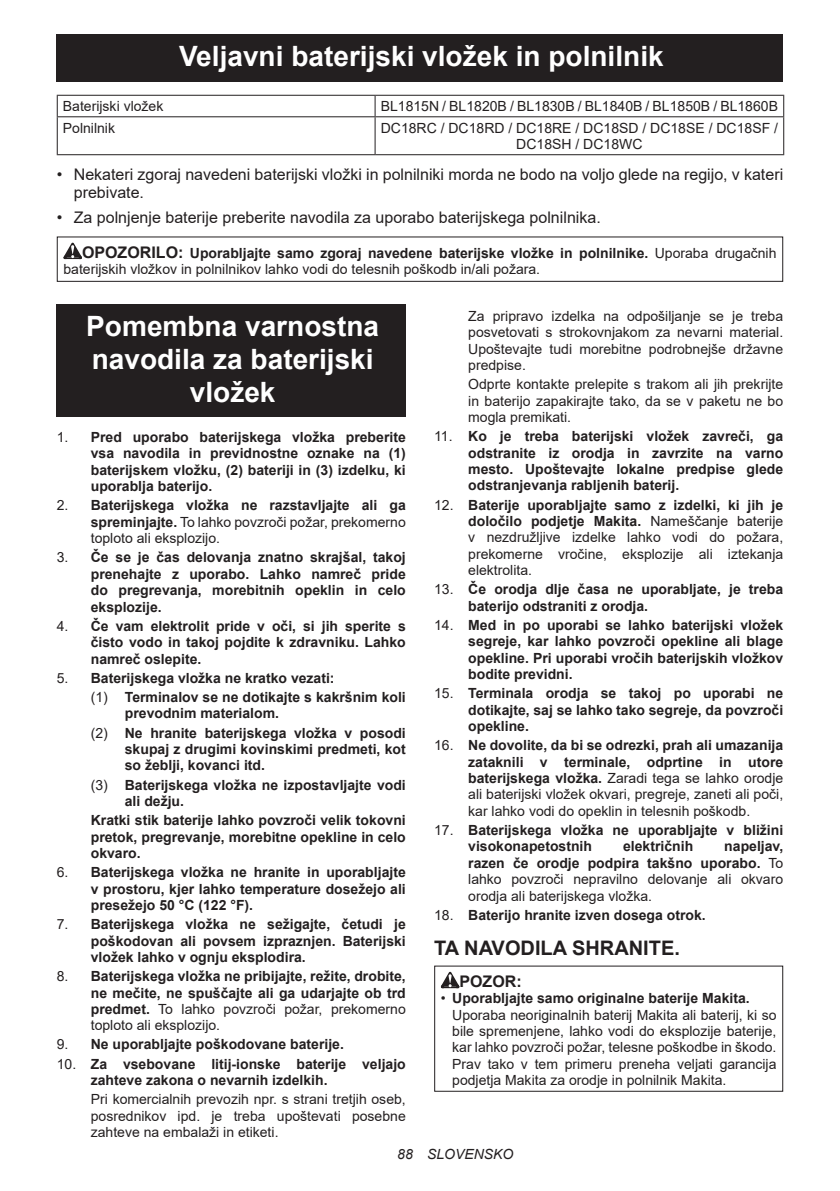
<style>
.page{position:relative;width:840px;height:1191px;background:#fff}
.page>*{position:absolute;margin:0;border:0;box-sizing:border-box;transform-origin:0 0}
.t1{font:700 28px/32.8px "Arial";color:#fff;text-align:center}
.t2{font:700 20px "Arial";color:#231f20}
.t3{font:16px/18.8px "Arial";color:#231f20}
.t4{font:700 16px "Arial";color:#231f20}
.t5{font:700 14px/16.4px "Arial";color:#231f20;text-align:justify}
.t6{font:14px/16.4px "Arial";color:#231f20;text-align:justify}
.t7{font:italic 14px "Arial";color:#231f20}
.s1{font-weight:700;font-size:16px}
.s2{font-weight:700}
.s3{font-weight:400}
</style>
<div class="page">
<div style="left:57px;top:34px;width:725px;height:47px;background:#231f20"></div>
<hr style="left:57px;top:95px;width:318px;height:1px;background:#231f20">
<svg style="left:57px;top:96px;width:1px;height:20px"></svg>
<hr style="left:375px;top:95px;width:408px;height:1px;background:#231f20">
<svg style="left:374px;top:96px;width:1px;height:20px"></svg>
<hr style="left:57px;top:116px;width:318px;height:1px;background:#231f20">
<hr style="left:57px;top:117px;width:1px;height:37px;background:#231f20">
<hr style="left:375px;top:116px;width:408px;height:1px;background:#231f20">
<hr style="left:374px;top:117px;width:1px;height:37px;background:#231f20">
<hr style="left:782px;top:117px;width:1px;height:37px;background:#231f20">
<hr style="left:57px;top:154px;width:318px;height:1px;background:#231f20">
<hr style="left:375px;top:154px;width:408px;height:1px;background:#231f20">
<svg style="left:63px;top:243px;width:19px;height:16px"></svg>
<div style="left:57px;top:236px;width:725px;height:46px;border:1px solid #231f20"></div>
<div style="left:57px;top:304px;width:348px;height:113px;background:#231f20"></div>
<svg style="left:440px;top:971px;width:19px;height:17px"></svg>
<h1 class="t1" style="left:179px;top:40px;width:486px">Veljavni baterijski vložek in polnilnik</h1>
<p class="t6" style="left:63px;top:98px;width:102px">Baterijski vložek</p>
<p class="t6" style="left:380px;top:98px;width:398px">BL1815N / BL1820B / BL1830B / BL1840B / BL1850B / BL1860B</p>
<p class="t6" style="left:63px;top:119px;width:54px">Polnilnik</p>
<p class="t6" style="left:380px;top:119px;width:398px;text-align:center">DC18RC / DC18RD / DC18RE / DC18SD / DC18SE / DC18SF /<br>DC18SH / DC18WC</p>
<p class="t3" style="left:74px;top:164px;width:710px;text-indent:-17px">• Nekateri zgoraj navedeni baterijski vložki in polnilniki morda ne bodo na voljo glede na regijo, v kateri prebivate.</p>
<p class="t3" style="left:57px;top:208px;width:545px">• Za polnjenje baterije preberite navodila za uporabo baterijskega polnilnika.</p>
<p class="t6" style="left:63px;top:244px;width:714px;text-indent:19px"><span class="s1">OPOZORILO:</span> <span class="s2">Uporabljajte samo zgoraj navedene baterijske vložke in polnilnike.</span> Uporaba drugačnih baterijskih vložkov in polnilnikov lahko vodi do telesnih poškodb in/ali požara.</p>
<h1 class="t1" style="left:86px;top:310px;width:294px">Pomembna varnostna navodila za baterijski vložek</h1>
<p class="t5" style="left:91px;top:429px;width:316px;text-indent:-34px"><span class="s3">1.</span> Pred uporabo baterijskega vložka preberite vsa navodila in previdnostne oznake na (1) baterijskem vložku, (2) bateriji in (3) izdelku, ki uporablja baterijo.</p>
<p class="t6" style="left:91px;top:497px;width:316px;text-indent:-34px">2. <span class="s2">Baterijskega vložka ne razstavljajte ali ga spreminjajte.</span> To lahko povzroči požar, prekomerno toploto ali eksplozijo.</p>
<p class="t5" style="left:91px;top:549px;width:316px;text-indent:-34px"><span class="s3">3.</span> Če se je čas delovanja znatno skrajšal, takoj prenehajte z uporabo. Lahko namreč pride do pregrevanja, morebitnih opeklin in celo eksplozije.</p>
<p class="t5" style="left:91px;top:618px;width:316px;text-indent:-34px"><span class="s3">4.</span> Če vam elektrolit pride v oči, si jih sperite s čisto vodo in takoj pojdite k zdravniku. Lahko namreč oslepite.</p>
<p class="t5" style="left:91px;top:668px;width:316px;line-height:19.2px;text-indent:-34px"><span class="s3">5.</span> Baterijskega vložka ne kratko vezati:<br><span class="s3">(1)</span> Terminalov se ne dotikajte s kakršnim koli</p>
<p class="t5" style="left:91px;top:704px;width:316px;line-height:19.2px;text-indent:34px">prevodnim materialom.<br><span class="s3">(2)</span> Ne hranite baterijskega vložka v posodi</p>
<p class="t5" style="left:125px;top:741px;width:282px">skupaj z drugimi kovinskimi predmeti, kot so žeblji, kovanci itd.</p>
<p class="t5" style="left:125px;top:776px;width:282px;text-indent:-34px"><span class="s3">(3)</span> Baterijskega vložka ne izpostavljajte vodi ali dežju.</p>
<p class="t5" style="left:91px;top:812px;width:316px">Kratki stik baterije lahko povzroči velik tokovni pretok, pregrevanje, morebitne opekline in celo okvaro.</p>
<p class="t5" style="left:91px;top:864px;width:316px;text-indent:-34px"><span class="s3">6.</span> Baterijskega vložka ne hranite in uporabljajte v prostoru, kjer lahko temperature dosežejo ali presežejo 50 °C (122 °F).</p>
<p class="t5" style="left:91px;top:916px;width:316px;text-indent:-34px"><span class="s3">7.</span> Baterijskega vložka ne sežigajte, četudi je poškodovan ali povsem izpraznjen. Baterijski vložek lahko v ognju eksplodira.</p>
<p class="t5" style="left:91px;top:968px;width:316px;text-indent:-34px"><span class="s3">8.</span> Baterijskega vložka ne pribijajte, režite, drobite, ne mečite, ne spuščajte ali ga udarjajte ob trd predmet. <span class="s3">To lahko povzroči požar, prekomerno toploto ali eksplozijo.</span></p>
<p class="t5" style="left:57px;top:1036px;width:288px"><span class="s3">9.</span> Ne uporabljajte poškodovane baterije.</p>
<p class="t5" style="left:91px;top:1055px;width:316px;text-indent:-34px"><span class="s3">10.</span> Za vsebovane litij-ionske baterije veljajo zahteve zakona o nevarnih izdelkih.</p>
<p class="t6" style="left:91px;top:1091px;width:316px">Pri komercialnih prevozih npr. s strani tretjih oseb, posrednikov ipd. je treba upoštevati posebne zahteve na embalaži in etiketi.</p>
<p class="t6" style="left:468px;top:308px;width:316px">Za pripravo izdelka na odpošiljanje se je treba posvetovati s strokovnjakom za nevarni material.<br>Upoštevajte tudi morebitne podrobnejše državne predpise.</p>
<p class="t6" style="left:468px;top:376px;width:316px">Odprte kontakte prelepite s trakom ali jih prekrijte in baterijo zapakirajte tako, da se v paketu ne bo mogla premikati.</p>
<p class="t5" style="left:468px;top:428px;width:316px;text-indent:-34px"><span class="s3">11.</span> Ko je treba baterijski vložek zavreči, ga odstranite iz orodja in zavrzite na varno mesto. Upoštevajte lokalne predpise glede odstranjevanja rabljenih baterij.</p>
<p class="t6" style="left:468px;top:496px;width:316px;text-indent:-34px">12. <span class="s2">Baterije uporabljajte samo z izdelki, ki jih je določilo podjetje Makita.</span> Nameščanje baterije v nezdružljive izdelke lahko vodi do požara, prekomerne vročine, eksplozije ali iztekanja elektrolita.</p>
<p class="t5" style="left:468px;top:581px;width:316px;text-indent:-34px"><span class="s3">13.</span> Če orodja dlje časa ne uporabljate, je treba baterijo odstraniti z orodja.</p>
<p class="t5" style="left:468px;top:617px;width:316px;text-indent:-34px"><span class="s3">14.</span> Med in po uporabi se lahko baterijski vložek segreje, kar lahko povzroči opekline ali blage opekline. Pri uporabi vročih baterijskih vložkov bodite previdni.</p>
<p class="t5" style="left:468px;top:685px;width:316px;text-indent:-34px"><span class="s3">15.</span> Terminala orodja se takoj po uporabi ne dotikajte, saj se lahko tako segreje, da povzroči opekline.</p>
<p class="t6" style="left:468px;top:737px;width:316px;text-indent:-34px">16. <span class="s2">Ne dovolite, da bi se odrezki, prah ali umazanija zataknili v terminale, odprtine in utore baterijskega vložka.</span> Zaradi tega se lahko orodje ali baterijski vložek okvari, pregreje, zaneti ali poči, kar lahko vodi do opeklin in telesnih poškodb.</p>
<p class="t5" style="left:468px;top:822px;width:316px;text-indent:-34px"><span class="s3">17.</span> Baterijskega vložka ne uporabljajte v bližini visokonapetostnih</p>
<p class="t5" style="left:622px;top:838px;width:72px">električnih</p>
<p class="t6" style="left:468px;top:838px;width:316px;text-indent:256px"><span class="s2">napeljav, razen če orodje podpira takšno uporabo.</span> To lahko povzroči nepravilno delovanje ali okvaro orodja ali baterijskega vložka.</p>
<p class="t5" style="left:434px;top:906px;width:273px"><span class="s3">18.</span> Baterijo hranite izven dosega otrok.</p>
<h2 class="t2" style="left:434px;top:933px;width:247px">TA NAVODILA SHRANITE.</h2>
<p class="t4" style="left:459px;top:970px;width:64px">POZOR:</p>
<p class="t6" style="left:452px;top:990px;width:325px;text-align:left;text-indent:-11px">• <span class="s2">Uporabljajte samo originalne baterije Makita.<br></span>Uporaba neoriginalnih baterij Makita ali baterij, ki so bile spremenjene, lahko vodi do eksplozije baterije, kar lahko povzroči požar, telesne poškodbe in škodo.<br>Prav tako v tem primeru preneha veljati garancija podjetja Makita za orodje in polnilnik Makita.</p>
<p class="t7" style="left:397px;top:1144px;width:118px">88 SLOVENSKO</p>
</div>
